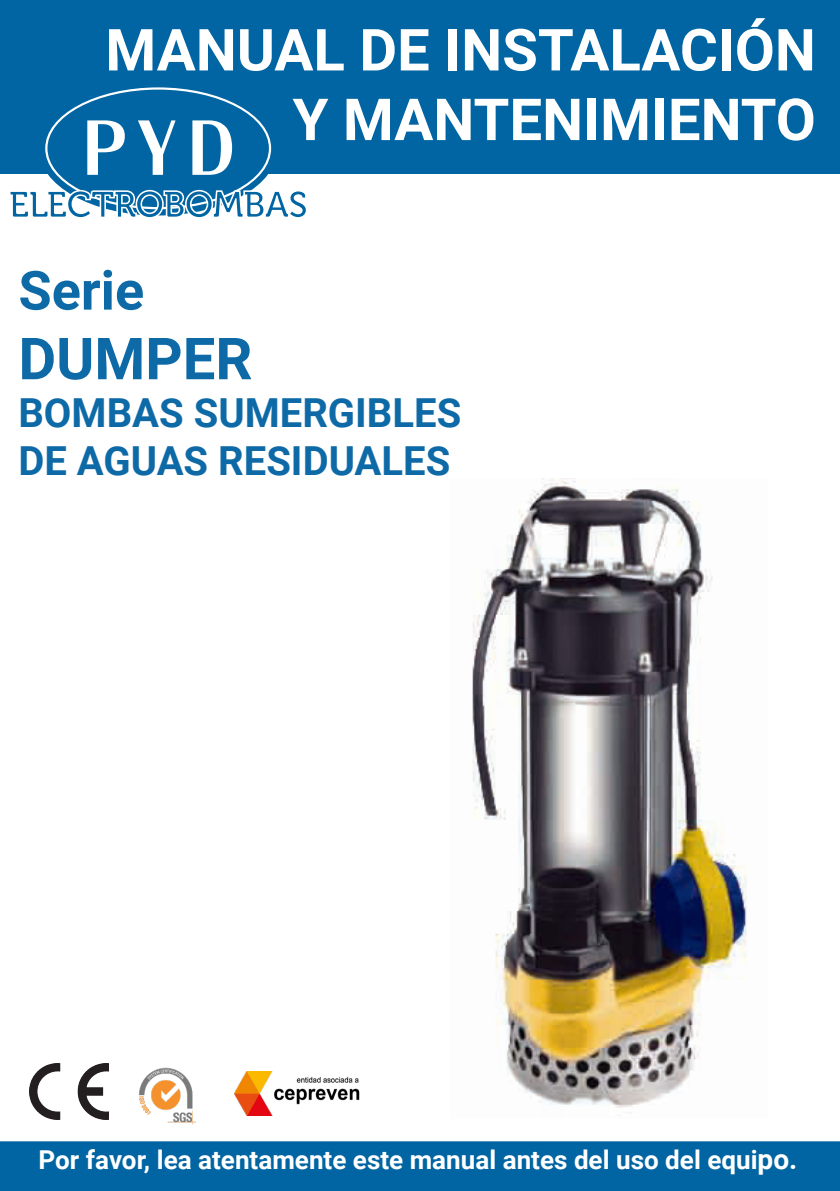
<style>
.page{position:relative;width:840px;height:1191px;background:#fff}
.page>*{position:absolute;margin:0;border:0;box-sizing:border-box;transform-origin:0 0}
.t1{font:700 58px "Roboto";color:#fff}
.t2{font:700 58px "Roboto";color:#0e6aa7}
.t3{font:700 54px "Roboto";color:#0e6aa7}
.t4{font:700 40px "Roboto";color:#0e6aa7}
.t5{font:700 26px "Roboto";color:#fff}
.s1{font-size:28px}
</style>
<div class="page">
<div style="left:0;top:0;width:839px;height:1191px;background:#0065a2"></div>
<div style="left:0;top:174px;width:839px;height:960px;background:#fff"></div>
<svg style="left:9px;top:87px;width:298px;height:131px"></svg>
<img style="left:234px;top:1071px;width:126px;height:44px">
<img style="left:29px;top:1063px;width:79px;height:56px">
<img style="left:138px;top:1067px;width:58px;height:58px">
<img style="left:472px;top:478px;width:275px;height:635px">
<p class="t1" style="left:105px;top:9px;width:711px">MANUAL DE INSTALACIÓN</p>
<p class="t1" style="left:292px;top:79px;width:524px">Y MANTENIMIENTO</p>
<p class="t3" style="left:18px;top:252px;width:127px">Serie</p>
<p class="t2" style="left:18px;top:318px;width:235px">DUMPER</p>
<p class="t4" style="left:18px;top:385px;width:444px">BOMBAS SUMERGIBLES</p>
<p class="t4" style="left:18px;top:433px;width:433px">DE AGUAS RESIDUALES</p>
<p class="t5" style="left:39px;top:1142px;width:759px">Por favor, lea atentamente este manual antes del uso del equi<span class="s1">po.</span></p>
</div>
